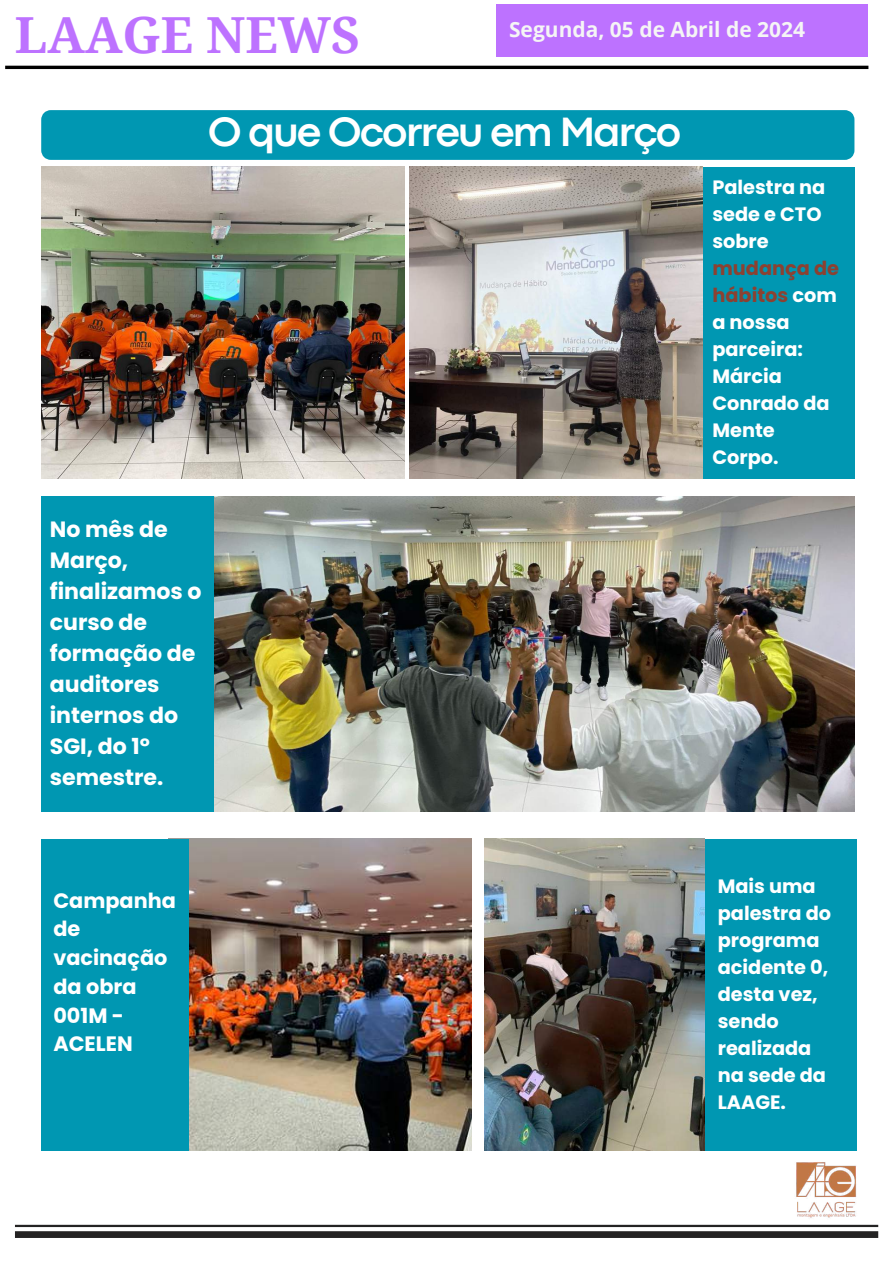
<style>
.page{position:relative;width:893px;height:1263px;background:#fff}
.page>*{position:absolute;margin:0;border:0;box-sizing:border-box;transform-origin:0 0}
.t1{font:700 49.8px "Droid Serif";color:#bd72ff}
.t2{font:700 42.75px "Codec Pro";letter-spacing:-.04em;color:#fff}
.t3{font:700 22.12px/30.9px "Poppins";color:#fff}
.t4{font:700 21px "Open Sans";color:#f5f5f5}
.t5{font:700 20.85px/28.7px "Poppins";color:#fff}
.t6{font:700 19.35px/27px "Poppins";color:#fff}
.s1{color:#8c4131}
</style>
<div class="page">
<div style="left:496px;top:4px;width:372px;height:53px;background:#bd72ff"></div>
<hr style="left:5px;top:66px;width:863px;height:3px;background:#000">
<div style="left:41px;top:110px;width:813px;height:50px;background:#0097b2"></div>
<div style="left:682px;top:167px;width:172px;height:311px;background:#0097b2"></div>
<img style="left:41px;top:167px;width:363px;height:311px">
<img style="left:409px;top:167px;width:293px;height:311px">
<img style="left:213px;top:496px;width:641px;height:315px">
<div style="left:41px;top:496px;width:172px;height:315px;background:#0097b2"></div>
<div style="left:684px;top:839px;width:172px;height:311px;background:#0097b2"></div>
<img style="left:189px;top:839px;width:282px;height:311px">
<img style="left:485px;top:839px;width:219px;height:311px">
<div style="left:15px;top:1231px;width:863px;height:7px;background:#242323"></div>
<hr style="left:15px;top:1225px;width:863px;height:2px;background:#242323">
<img style="left:785px;top:1150px;width:81px;height:78px">
<div style="left:41px;top:839px;width:148px;height:311px;background:#0097b2"></div>
<h1 class="t1" style="left:15px;top:7px;width:347px">LAAGE NEWS</h1>
<p class="t4" style="left:509px;top:15px;width:298px">Segunda, 05 de Abril de 2024</p>
<h2 class="t2" style="left:208px;top:117px;width:475px">O que Ocorreu em Março</h2>
<p class="t3" style="left:50px;top:514px;width:153px">No mês de<br>Março, finalizamos o curso de formação de auditores internos do<br>SGI, do 1º semestre.</p>
<p class="t6" style="left:712px;top:173px;width:114px">Palestra na sede e CTO sobre</p>
<p class="t6" style="left:712px;top:254px;width:128px"><span class="s1">mudança de hábitos</span> com a nossa parceira:<br>Márcia<br>Conrado da<br>Mente<br>Corpo.</p>
<p class="t5" style="left:53px;top:886px;width:124px">Campanha de vacinação da obra<br>001M -<br>ACELEN</p>
<p class="t6" style="left:718px;top:872px;width:115px">Mais uma palestra do programa acidente 0, desta vez, sendo realizada na sede da<br>LAAGE.</p>
</div>
